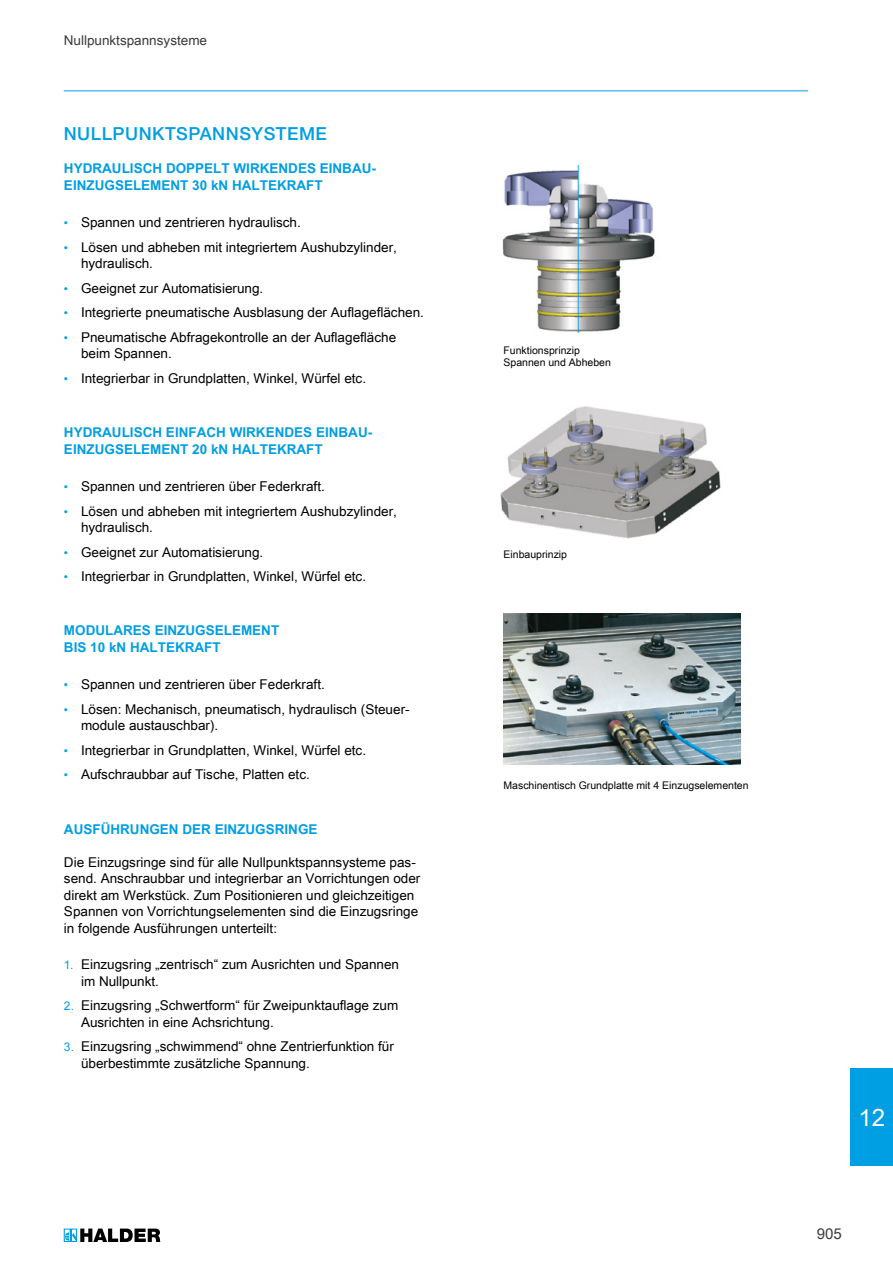
<style>
.page{position:relative;width:893px;height:1263px;background:#fff}
.page>*{position:absolute;margin:0;border:0;box-sizing:border-box;transform-origin:0 0}
.t1{font:24px "Arial Unicode MS";color:#fff}
.t2{font:500 18px "Helvetica Neue LT Std";letter-spacing:.03em;color:#009ee3}
.t3{font:15px "Arial Unicode MS";color:#3b3b3a}
.t4{font:13.5px/16.2px "Arial Unicode MS";color:#000}
.t5{font:700 13.5px/16.2px "Arial Unicode MS";color:#009ee3}
.t6{font:13.5px "Arial Unicode MS";color:#3b3b3a}
.t7{font:10.5px/12.6px "Arial Unicode MS";color:#000}
.s1{font-family:"Arial";font-size:12px;color:#009ee3}
</style>
<div class="page">
<svg style="left:64px;top:1228px;width:96px;height:14px"></svg>
<hr style="left:64px;top:90px;width:744px;height:1px;background:#009ee3">
<img style="left:502px;top:165px;width:153px;height:168px">
<img style="left:500px;top:406px;width:221px;height:133px">
<img style="left:503px;top:613px;width:237px;height:151px">
<div style="left:850px;top:1069px;width:43px;height:97px;background:#009ee3"></div>
<p class="t6" style="left:64px;top:30px;width:145px">Nullpunktspannsysteme</p>
<h2 class="t2" style="left:64px;top:123px;width:265px">NULLPUNKTSPANNSYSTEME</h2>
<p class="t5" style="left:64px;top:161px;width:313px">HYDRAULISCH DOPPELT WIRKENDES EINBAU-<br>EINZUGSELEMENT 30 kN HALTEKRAFT</p>
<p class="t4" style="left:64px;top:214px;width:238px"><span class="s1">•</span> Spannen und zentrieren hydraulisch.</p>
<p class="t4" style="left:81px;top:238px;width:317px;text-indent:-17px"><span class="s1">•</span> Lösen und abheben mit integriertem Aushubzylinder, hydraulisch.</p>
<p class="t4" style="left:64px;top:279px;width:201px"><span class="s1">•</span> Geeignet zur Automatisierung.</p>
<p class="t4" style="left:64px;top:304px;width:361px"><span class="s1">•</span> Integrierte pneumatische Ausblasung der Auflageflächen.</p>
<p class="t4" style="left:81px;top:329px;width:317px;text-indent:-17px"><span class="s1">•</span> Pneumatische Abfragekontrolle an der Auflagefläche beim Spannen.</p>
<p class="t4" style="left:64px;top:370px;width:304px"><span class="s1">•</span> Integrierbar in Grundplatten, Winkel, Würfel etc.</p>
<p class="t5" style="left:64px;top:425px;width:310px">HYDRAULISCH EINFACH WIRKENDES EINBAU-<br>EINZUGSELEMENT 20 kN HALTEKRAFT</p>
<p class="t4" style="left:64px;top:478px;width:262px"><span class="s1">•</span> Spannen und zentrieren über Federkraft.</p>
<p class="t4" style="left:81px;top:502px;width:317px;text-indent:-17px"><span class="s1">•</span> Lösen und abheben mit integriertem Aushubzylinder, hydraulisch.</p>
<p class="t4" style="left:64px;top:543px;width:201px"><span class="s1">•</span> Geeignet zur Automatisierung.</p>
<p class="t4" style="left:64px;top:568px;width:304px"><span class="s1">•</span> Integrierbar in Grundplatten, Winkel, Würfel etc.</p>
<p class="t5" style="left:64px;top:623px;width:217px">MODULARES EINZUGSELEMENT<br>BIS 10 kN HALTEKRAFT</p>
<p class="t4" style="left:64px;top:676px;width:262px"><span class="s1">•</span> Spannen und zentrieren über Federkraft.</p>
<p class="t4" style="left:81px;top:700px;width:330px;text-indent:-17px"><span class="s1">•</span> Lösen: Mechanisch, pneumatisch, hydraulisch (Steuer&shy;module austauschbar).</p>
<p class="t4" style="left:64px;top:741px;width:304px"><span class="s1">•</span> Integrierbar in Grundplatten, Winkel, Würfel etc.</p>
<p class="t4" style="left:64px;top:766px;width:247px"><span class="s1">•</span> Aufschraubbar auf Tische, Platten etc.</p>
<p class="t5" style="left:64px;top:821px;width:255px">AUSFÜHRUNGEN DER EINZUGSRINGE</p>
<p class="t4" style="left:64px;top:853px;width:358px">Die Einzugsringe sind für alle Nullpunktspannsysteme pas&shy;send. Anschraubbar und integrierbar an Vorrichtungen oder direkt am Werkstück. Zum Positionieren und gleichzeitigen Spannen von Vorrichtungselementen sind die Einzugsringe in folgende Ausführungen unterteilt:</p>
<p class="t4" style="left:81px;top:956px;width:320px;text-indent:-17px"><span class="s1">1.</span> Einzugsring „zentrisch“ zum Ausrichten und Spannen im Nullpunkt.</p>
<p class="t4" style="left:81px;top:997px;width:319px;text-indent:-17px"><span class="s1">2.</span> Einzugsring „Schwertform“ für Zweipunktauflage zum<br>Ausrichten in eine Achsrichtung.</p>
<p class="t4" style="left:81px;top:1038px;width:314px;text-indent:-17px"><span class="s1">3.</span> Einzugsring „schwimmend“ ohne Zentrierfunktion für überbestimmte zusätzliche Spannung.</p>
<p class="t7" style="left:503px;top:344px;width:109px">Funktionsprinzip<br>Spannen und Abheben</p>
<p class="t7" style="left:503px;top:548px;width:65px">Einbauprinzip</p>
<p class="t7" style="left:503px;top:779px;width:247px">Maschinentisch Grundplatte mit 4 Einzugselementen</p>
<h1 class="t1" style="left:858px;top:1100px;width:28px">12</h1>
<p class="t3" style="left:817px;top:1223px;width:27px">905</p>
</div>
